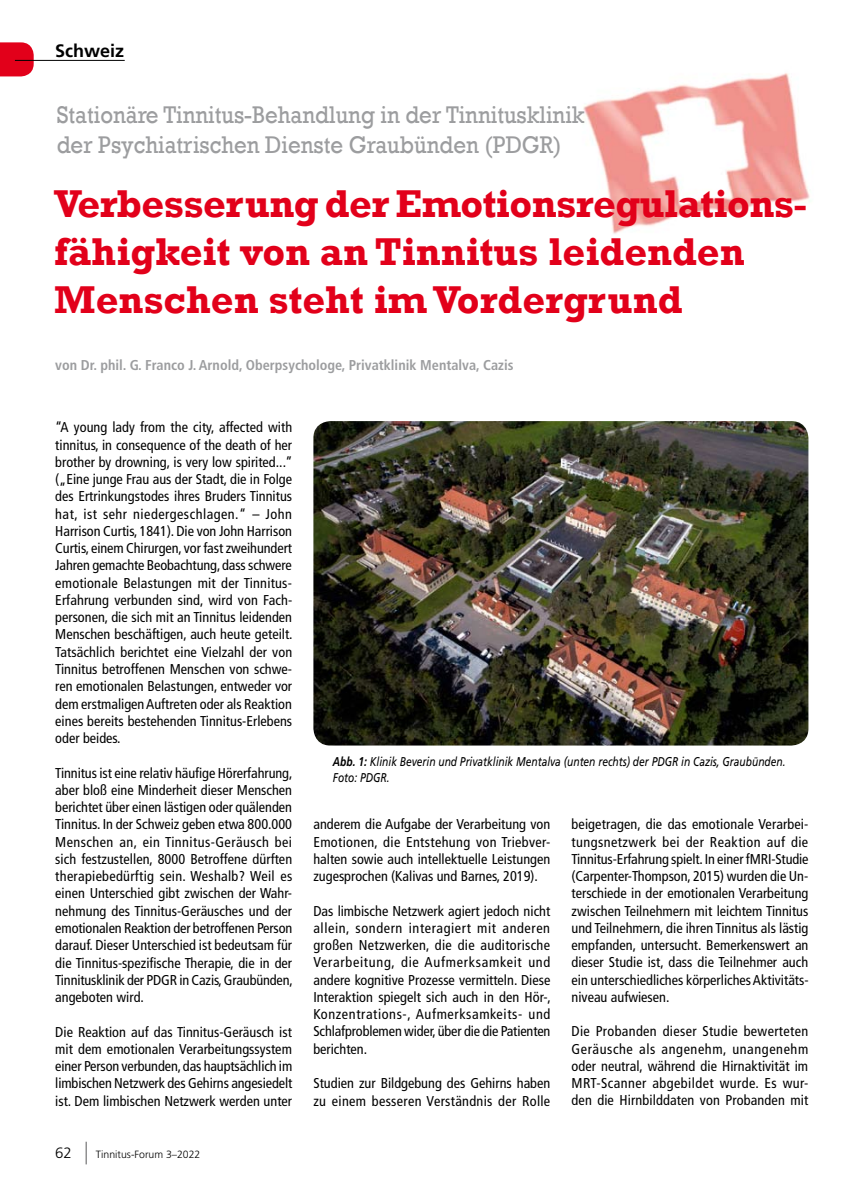
<style>
.page{position:relative;width:851px;height:1191px;background:#fff}
.page>*{position:absolute;margin:0;border:0;box-sizing:border-box;transform-origin:0 0}
.t1{font:700 39.75px/47.7px "Rockwell";color:#e2001a}
.t2{font:24.75px/29.7px "Rockwell";color:#9c9d9f;scale:.9 1}
.t3{font:700 18px "Frutiger";color:#000}
.t4{font:300 15px "Frutiger";color:#000}
.t5{font:condensed 14.25px/17.2px "Frutiger";color:#000;text-align:justify}
.t6{font:700 condensed 14.25px "Frutiger";color:#9c9d9f}
.t7{font:italic 12.75px/15.3px "Frutiger";color:#000;scale:.8 1}
.t8{font:300 10.5px "Frutiger";color:#000}
.s1{font-weight:700}
</style>
<div class="page">
<svg style="left:86px;top:1141px;width:1px;height:23px"></svg>
<svg style="left:0;top:42px;width:34px;height:34px"></svg>
<hr style="left:15px;top:60px;width:110px;height:1px;background:#000">
<img style="left:583px;top:73px;width:227px;height:161px">
<img style="left:313px;top:421px;width:495px;height:324px">
<p class="t3" style="left:55px;top:40px;width:71px">Schweiz</p>
<h2 class="t2" style="left:57px;top:101px;width:588px">Stationäre Tinnitus-Behandlung in der Tinnitusklinik der Psychiatrischen Dienste Graubünden (PDGR)</h2>
<h1 class="t1" style="left:54px;top:180px;width:754px">Verbesserung der Emotionsregulations&shy;fähigkeit von an Tinnitus leidenden<br>Menschen steht im Vordergrund</h1>
<p class="t6" style="left:55px;top:357px;width:459px">von Dr. phil. G. Franco J. Arnold, Oberpsychologe, Privatklinik Mentalva, Cazis</p>
<p class="t5" style="left:55px;top:419px;width:239px">“A young lady from the city, affected with tinnitus, in consequence of the death of her brother by drowning, is very low spirited...” („Eine junge Frau aus der Stadt, die in Folge des Ertrinkungstodes ihres Bruders Tinnitus hat, ist sehr niedergeschlagen.“ – John Harrison Curtis, 1841). Die von John Harrison Curtis, einem Chirurgen, vor fast zweihundert Jahren gemachte Beobachtung, dass schwere emotionale Belastungen mit der Tinnitus-Erfahrung verbunden sind, wird von Fach&shy;personen, die sich mit an Tinnitus leidenden Menschen beschäftigen, auch heute geteilt.<br>Tatsächlich berichtet eine Vielzahl der von Tinnitus betroffenen Menschen von schwe&shy;ren emotionalen Belastungen, entweder vor dem erstmaligen Auftreten oder als Reaktion eines bereits bestehenden Tinnitus-Erlebens oder beides.</p>
<p class="t5" style="left:55px;top:764px;width:239px">Tinnitus ist eine relativ häufige Hörerfahrung, aber bloß eine Minderheit dieser Menschen berichtet über einen lästigen oder quälenden Tinnitus. In der Schweiz geben etwa 800.000<br>Menschen an, ein Tinnitus-Geräusch bei sich festzustellen, 8000 Betroffene dürften therapiebedürftig sein. Weshalb? Weil es einen Unterschied gibt zwischen der Wahr&shy;nehmung des Tinnitus-Geräusches und der emotionalen Reaktion der betroffenen Person darauf. Dieser Unterschied ist bedeutsam für die Tinnitus-spezifische Therapie, die in der Tinnitusklinik der PDGR in Cazis, Graubünden, angeboten wird.</p>
<p class="t5" style="left:55px;top:1023px;width:238px">Die Reaktion auf das Tinnitus-Geräusch ist mit dem emotionalen Verarbeitungssystem einer Person verbunden, das hauptsächlich im limbischen Netzwerk des Gehirns angesiedelt ist. Dem limbischen Netzwerk werden unter</p>
<p class="t4" style="left:55px;top:1144px;width:18px">62</p>
<p class="t8" style="left:96px;top:1148px;width:106px">Tinnitus-Forum 3–2022</p>
<p class="t7" style="left:333px;top:754px;width:567px"><span class="s1">Abb. 1:</span> Klinik Beverin und Privatklinik Mentalva (unten rechts) der PDGR in Cazis, Graubünden.<br>Foto: PDGR.</p>
<p class="t5" style="left:313px;top:816px;width:238px">anderem die Aufgabe der Verarbeitung von Emotionen, die Entstehung von Triebver&shy;halten sowie auch intellektuelle Leistungen zugesprochen (Kalivas und Barnes, 2019).</p>
<p class="t5" style="left:313px;top:902px;width:239px">Das limbische Netzwerk agiert jedoch nicht allein, sondern interagiert mit anderen großen Netzwerken, die die auditorische Verarbeitung, die Aufmerksamkeit und andere kognitive Prozesse vermitteln. Diese Interaktion spiegelt sich auch in den Hör-, Konzentrations-, Aufmerksamkeits- und Schlafproblemen wider, über die die Patienten berichten.</p>
<p class="t5" style="left:313px;top:1074px;width:238px">Studien zur Bildgebung des Gehirns haben zu einem besseren Verständnis der Rolle</p>
<p class="t5" style="left:571px;top:815px;width:238px">beigetragen, die das emotionale Verarbei&shy;tungsnetzwerk bei der Reaktion auf die Tinnitus-Erfahrung spielt. In einer fMRI-Studie (Carpenter-Thompson, 2015) wurden die Un&shy;terschiede in der emotionalen Verarbeitung zwischen Teilnehmern mit leichtem Tinnitus und Teilnehmern, die ihren Tinnitus als lästig empfanden, untersucht. Bemerkenswert an dieser Studie ist, dass die Teilnehmer auch ein unterschiedliches körperliches Aktivitäts&shy;niveau aufwiesen.</p>
<p class="t5" style="left:571px;top:1023px;width:238px">Die Probanden dieser Studie bewerteten Geräusche als angenehm, unangenehm oder neutral, während die Hirnaktivität im MRT-Scanner abgebildet wurde. Es wur&shy;den die Hirnbilddaten von Probanden mit</p>
</div>
